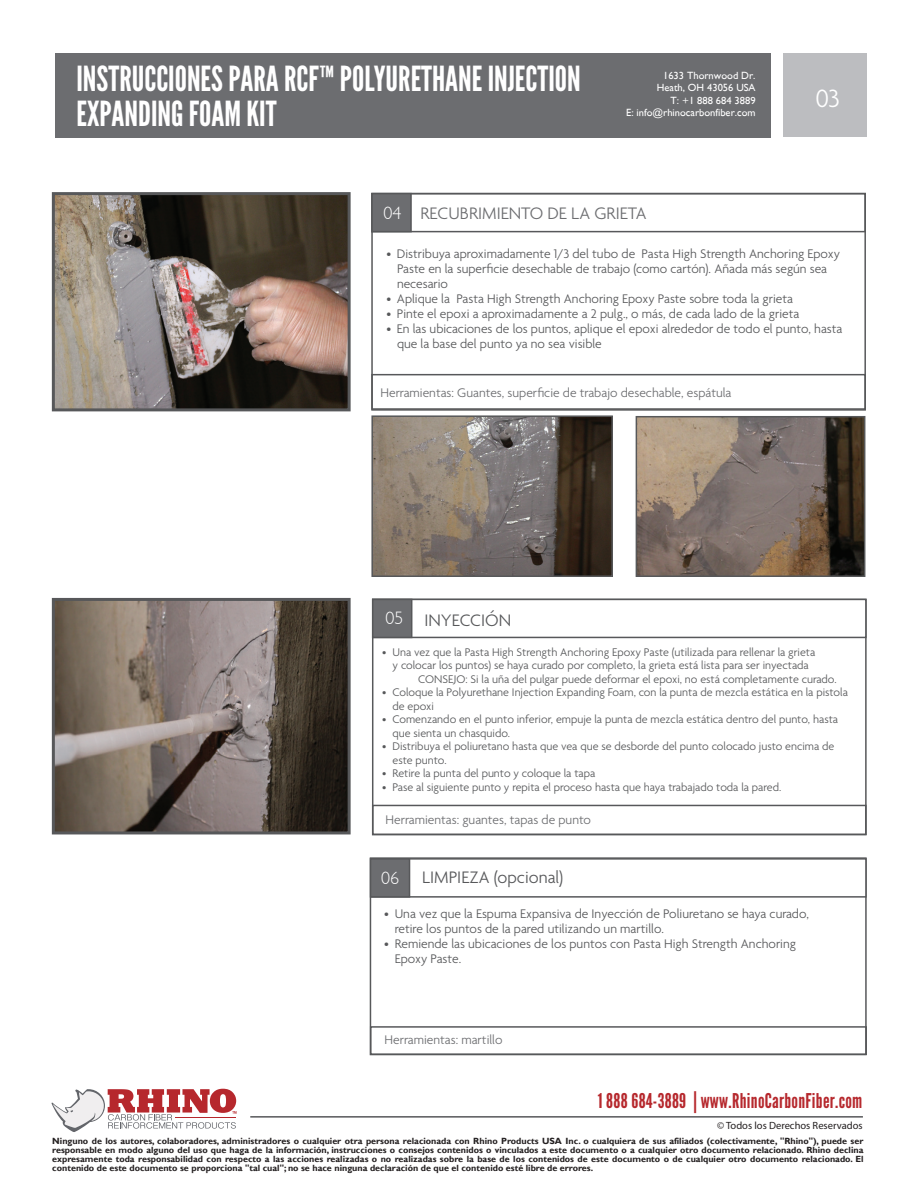
<style>
.page{position:relative;width:918px;height:1199px;background:#fff}
.page>*{position:absolute;margin:0;border:0;box-sizing:border-box;transform-origin:0 0}
.t1{font:34.5px/34.5px "League Gothic";color:#fff}
.t2{font:300 27px "Agenda";color:#fff}
.t3{font:20.4px "League Gothic";letter-spacing:.015em;color:#b6282d}
.t4{font:300 18px "Agenda";color:#57585a}
.t5{font:300 18px "Agenda";color:#6c6d70}
.t6{font:300 18px "Gill Sans";color:#fff}
.t7{font:300 13.5px/15px "Agenda";color:#57585a}
.t8{font:300 13.5px "Agenda";color:#6c6d70}
.t9{font:300 12px/13.5px "Agenda";color:#57585a}
.t10{font:10.5px/12.6px "Gill Sans";color:#fff;text-align:right}
.t11{font:10.5px "Myriad Pro";color:#231f20}
.t12{font:700 9px/9px "Gill Sans";color:#231f20;text-align:justify}
.s1{font-family:"Gill Sans";color:#fff}
</style>
<div class="page">
<div style="left:55px;top:53px;width:716px;height:85px;background:#6c6d70"></div>
<div style="left:371px;top:193px;width:495px;height:39px;border:2px solid #57585a"></div>
<div style="left:371px;top:193px;width:41px;height:39px;background:#6c6d70;border:2px solid #57585a"></div>
<div style="left:371px;top:374px;width:495px;height:36px;border:2px solid #57585a"></div>
<div style="left:783px;top:53px;width:83px;height:83px;background:#bcbdc0"></div>
<div style="left:372px;top:599px;width:495px;height:236px;background:#fff;border:2px solid #57585a"></div>
<div style="left:370px;top:857px;width:497px;height:198px;background:#fff;border:2px solid #57585a"></div>
<div style="left:372px;top:599px;width:495px;height:39px;background:#fff;border:2px solid #57585a"></div>
<div style="left:372px;top:599px;width:40px;height:39px;background:#6c6d70;border:2px solid #57585a"></div>
<div style="left:372px;top:805px;width:495px;height:30px;border:2px solid #57585a"></div>
<div style="left:370px;top:1026px;width:497px;height:29px;border:2px solid #57585a"></div>
<div style="left:371px;top:858px;width:496px;height:39px;background:#fff;border:2px solid #57585a"></div>
<div style="left:370px;top:858px;width:40px;height:39px;background:#6c6d70;border:2px solid #57585a"></div>
<img style="left:56px;top:196px;width:291px;height:211px">
<div style="left:52px;top:192px;width:299px;height:219px;border:3px solid #57585a"></div>
<img style="left:374px;top:418px;width:236px;height:156px">
<div style="left:371px;top:415px;width:242px;height:162px;border:2px solid #57585a"></div>
<img style="left:639px;top:419px;width:223px;height:155px">
<div style="left:636px;top:416px;width:229px;height:161px;border:2px solid #57585a"></div>
<img style="left:56px;top:602px;width:291px;height:228px">
<div style="left:52px;top:598px;width:299px;height:236px;border:3px solid #57585a"></div>
<hr style="left:250px;top:1116px;width:613px;height:1px;background:#57585a">
<svg style="left:52px;top:1089px;width:185px;height:43px"></svg>
<h1 class="t1" style="left:76px;top:62px;width:506px">INSTRUCCIONES PARA RCF™ POLYURETHANE INJECTION<br>EXPANDING FOAM KIT</h1>
<p class="t10" style="left:626px;top:69px;width:131px">1633 Thornwood Dr.<br>Heath, OH 43056 USA<br>T: +1 888 684 3889<br>E: info@rhinocarbonfiber.com</p>
<h3 class="t5" style="left:384px;top:204px;width:265px"><span class="s1">04</span> RECUBRIMIENTO DE LA GRIETA</h3>
<h2 class="t2" style="left:815px;top:83px;width:26px">03</h2>
<p class="t7" style="left:397px;top:247px;width:445px;text-indent:-11px">• Distribuya aproximadamente 1/3 del tubo de Pasta High Strength Anchoring Epoxy<br>Paste en la superficie desechable de trabajo (como cartón). Añada más según sea necesario</p>
<p class="t7" style="left:387px;top:292px;width:408px">• Aplique la Pasta High Strength Anchoring Epoxy Paste sobre toda la grieta</p>
<p class="t7" style="left:387px;top:307px;width:414px">• Pinte el epoxi a aproximadamente a 2 pulg., o más, de cada lado de la grieta</p>
<p class="t7" style="left:397px;top:322px;width:447px;text-indent:-11px">• En las ubicaciones de los puntos, aplique el epoxi alrededor de todo el punto, hasta que la base del punto ya no sea visible</p>
<p class="t8" style="left:381px;top:385px;width:352px">Herramientas: Guantes, superficie de trabajo desechable, espátula</p>
<h3 class="t4" style="left:386px;top:611px;width:127px"><span class="s1">05</span> INYECCIÓN</h3>
<p class="t9" style="left:382px;top:646px;width:435px">• Una vez que la Pasta High Strength Anchoring Epoxy Paste (utilizada para rellenar la grieta</p>
<p class="t9" style="left:393px;top:659px;width:418px">y colocar los puntos) se haya curado por completo, la grieta está lista para ser inyectada</p>
<p class="t9" style="left:418px;top:673px;width:420px">CONSEJO: Si la uña del pulgar puede deformar el epoxi, no está completamente curado.</p>
<p class="t9" style="left:393px;top:686px;width:457px;text-indent:-10px">• Coloque la Polyurethane Injection Expanding Foam, con la punta de mezcla estática en la pistola de epoxi</p>
<p class="t9" style="left:393px;top:713px;width:447px;text-indent:-10px">• Comenzando en el punto inferior, empuje la punta de mezcla estática dentro del punto, hasta que sienta un chasquido.</p>
<p class="t9" style="left:393px;top:740px;width:443px;text-indent:-10px">• Distribuya el poliuretano hasta que vea que se desborde del punto colocado justo encima de este punto.</p>
<p class="t9" style="left:382px;top:767px;width:215px">• Retire la punta del punto y coloque la tapa</p>
<p class="t9" style="left:382px;top:781px;width:401px">• Pase al siguiente punto y repita el proceso hasta que haya trabajado toda la pared.</p>
<p class="t8" style="left:386px;top:812px;width:207px">Herramientas: guantes, tapas de punto</p>
<h3 class="t6" style="left:381px;top:868px;width:20px">06</h3>
<h3 class="t4" style="left:422px;top:867px;width:143px">LIMPIEZA (opcional)</h3>
<p class="t7" style="left:395px;top:907px;width:416px;text-indent:-11px">• Una vez que la Espuma Expansiva de Inyección de Poliuretano se haya curado, retire los puntos de la pared utilizando un martillo.</p>
<p class="t7" style="left:395px;top:937px;width:403px;text-indent:-11px">• Remiende las ubicaciones de los puntos con Pasta High Strength Anchoring<br>Epoxy Paste.</p>
<p class="t8" style="left:385px;top:1032px;width:119px">Herramientas: martillo</p>
<h3 class="t3" style="left:598px;top:1088px;width:266px">1 888 684-3889 | www.RhinoCarbonFiber.com</h3>
<p class="t11" style="left:717px;top:1119px;width:147px">© Todos los Derechos Reservados</p>
<p class="t12" style="left:52px;top:1136px;width:813px">Ninguno de los autores, colaboradores, administradores o cualquier otra persona relacionada con Rhino Products USA Inc. o cualquiera de sus afiliados (colectivamente, "Rhino"), puede ser responsable en modo alguno del uso que haga de la información, instrucciones o consejos contenidos o vinculados a este documento o a cualquier otro documento relacionado. Rhino declina expresamente toda responsabilidad con respecto a las acciones realizadas o no realizadas sobre la base de los contenidos de este documento o de cualquier otro documento relacionado. El contenido de este documento se proporciona "tal cual"; no se hace ninguna declaración de que el contenido esté libre de errores.</p>
</div>
